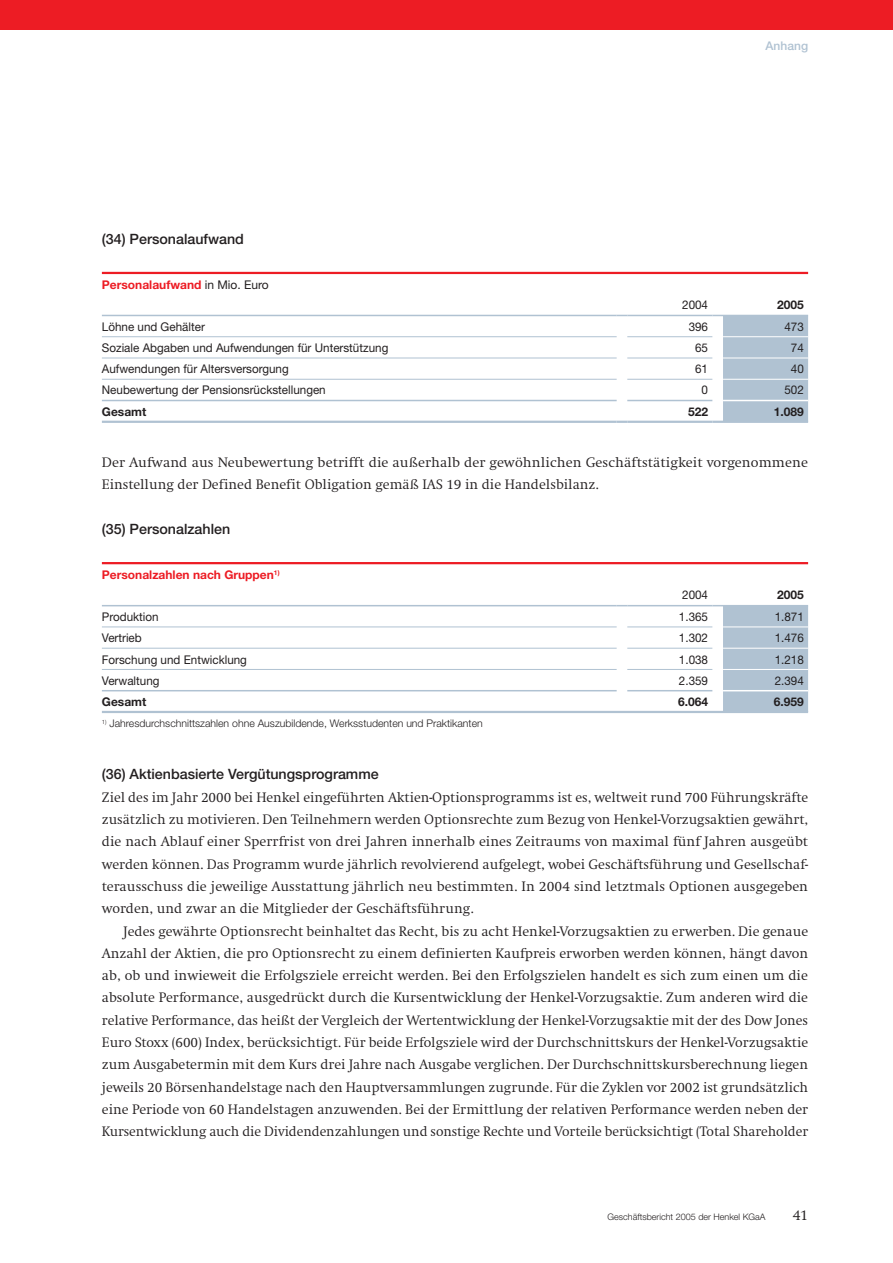
<style>
.page{position:relative;width:893px;height:1263px;background:#fff}
.page>*{position:absolute;margin:0;border:0;box-sizing:border-box;transform-origin:0 0}
.t1{font:300 15px "Swift EF";color:#231f20}
.t2{font:300 14.25px/22.4px "Swift EF";color:#231f20;text-align:justify}
.t3{font:500 14.25px "Helvetica Neue";color:#231f20}
.t4{font:12px "Helvetica Neue";color:#231f20}
.t5{font:700 12px "Helvetica Neue";color:#ed1c24}
.t6{font:700 12px "Helvetica Neue";color:#231f20}
.t7{font:500 12px "Helvetica Neue";color:#b0c2d2}
.t8{font:300 10.5px "Helvetica Neue";color:#231f20}
.t9{font:300 9px "Helvetica Neue";color:#231f20}
.s1{font-weight:400;color:#231f20}
</style>
<div class="page">
<div style="left:0;top:0;width:892px;height:30px;background:#ed1c24"></div>
<hr style="left:102px;top:315px;width:514px;height:1px;background:#b0c2d2">
<hr style="left:627px;top:315px;width:85px;height:1px;background:#b0c2d2">
<hr style="left:102px;top:400px;width:514px;height:1px;background:#b0c2d2">
<hr style="left:102px;top:421px;width:514px;height:2px;background:#b0c2d2">
<hr style="left:627px;top:400px;width:85px;height:1px;background:#b0c2d2">
<hr style="left:627px;top:421px;width:85px;height:2px;background:#b0c2d2">
<hr style="left:102px;top:272px;width:621px;height:2px;background:#ed1c24">
<hr style="left:723px;top:272px;width:85px;height:2px;background:#ed1c24">
<hr style="left:102px;top:336px;width:514px;height:1px;background:#b0c2d2">
<hr style="left:627px;top:336px;width:85px;height:1px;background:#b0c2d2">
<svg style="left:712px;top:315px;width:96px;height:108px;background:#bbcad8"></svg>
<svg style="left:616px;top:421px;width:11px;height:2px"></svg>
<hr style="left:102px;top:358px;width:514px;height:1px;background:#b0c2d2">
<hr style="left:102px;top:379px;width:514px;height:1px;background:#b0c2d2">
<hr style="left:627px;top:358px;width:85px;height:1px;background:#b0c2d2">
<hr style="left:627px;top:379px;width:85px;height:1px;background:#b0c2d2">
<hr style="left:723px;top:358px;width:85px;height:1px;background:#fff">
<hr style="left:723px;top:379px;width:85px;height:1px;background:#fff">
<hr style="left:102px;top:605px;width:514px;height:1px;background:#b0c2d2">
<hr style="left:627px;top:605px;width:85px;height:1px;background:#b0c2d2">
<hr style="left:102px;top:690px;width:514px;height:1px;background:#b0c2d2">
<hr style="left:627px;top:690px;width:85px;height:1px;background:#b0c2d2">
<hr style="left:102px;top:562px;width:621px;height:2px;background:#ed1c24">
<hr style="left:723px;top:562px;width:85px;height:2px;background:#ed1c24">
<hr style="left:102px;top:627px;width:514px;height:1px;background:#b0c2d2">
<hr style="left:627px;top:627px;width:85px;height:1px;background:#b0c2d2">
<hr style="left:102px;top:648px;width:514px;height:1px;background:#b0c2d2">
<hr style="left:627px;top:648px;width:85px;height:1px;background:#b0c2d2">
<hr style="left:102px;top:669px;width:514px;height:1px;background:#b0c2d2">
<hr style="left:627px;top:669px;width:85px;height:1px;background:#b0c2d2">
<svg style="left:712px;top:605px;width:96px;height:106px;background:#bccbd9"></svg>
<hr style="left:102px;top:711px;width:621px;height:2px;background:#b0c2d2">
<hr style="left:723px;top:711px;width:85px;height:2px;background:#b0c2d2">
<p class="t3" style="left:102px;top:233px;width:144px">(34) Personalaufwand</p>
<p class="t5" style="left:102px;top:280px;width:168px">Personalaufwand <span class="s1">in Mio. Euro</span></p>
<p class="t7" style="left:765px;top:41px;width:44px">Anhang</p>
<p class="t4" style="left:682px;top:301px;width:27px">2004</p>
<p class="t6" style="left:777px;top:301px;width:28px">2005</p>
<p class="t4" style="left:102px;top:322px;width:104px">Löhne und Gehälter</p>
<p class="t4" style="left:688px;top:322px;width:21px">396</p>
<p class="t4" style="left:784px;top:322px;width:21px">473</p>
<p class="t4" style="left:102px;top:344px;width:288px">Soziale Abgaben und Aufwendungen für Unterstützung</p>
<p class="t4" style="left:695px;top:344px;width:14px">65</p>
<p class="t4" style="left:790px;top:344px;width:14px">74</p>
<p class="t4" style="left:102px;top:365px;width:188px">Aufwendungen für Altersversorgung</p>
<p class="t4" style="left:695px;top:365px;width:14px">61</p>
<p class="t4" style="left:790px;top:365px;width:14px">40</p>
<p class="t4" style="left:102px;top:386px;width:225px">Neubewertung der Pensionsrückstellungen</p>
<p class="t4" style="left:701px;top:386px;width:8px">0</p>
<p class="t4" style="left:784px;top:386px;width:21px">502</p>
<p class="t6" style="left:102px;top:407px;width:46px">Gesamt</p>
<p class="t6" style="left:688px;top:407px;width:22px">522</p>
<p class="t6" style="left:773px;top:407px;width:32px">1.089</p>
<p class="t2" style="left:102px;top:452px;width:707px">Der Aufwand aus Neubewertung betrifft die außerhalb der gewöhnlichen Geschäftstätigkeit vorgenommene<br>Einstellung der Defined Benefit Obligation gemäß IAS 19 in die Handelsbilanz.</p>
<p class="t3" style="left:102px;top:524px;width:130px">(35) Personalzahlen</p>
<p class="t5" style="left:102px;top:570px;width:179px">Personalzahlen nach Gruppen<sup>1)</sup></p>
<p class="t4" style="left:682px;top:591px;width:27px">2004</p>
<p class="t6" style="left:777px;top:591px;width:28px">2005</p>
<p class="t4" style="left:102px;top:613px;width:58px">Produktion</p>
<p class="t4" style="left:679px;top:613px;width:31px">1.365</p>
<p class="t4" style="left:774px;top:613px;width:31px">1.871</p>
<p class="t4" style="left:102px;top:634px;width:41px">Vertrieb</p>
<p class="t4" style="left:679px;top:634px;width:31px">1.302</p>
<p class="t4" style="left:774px;top:634px;width:31px">1.476</p>
<p class="t4" style="left:102px;top:655px;width:147px">Forschung und Entwicklung</p>
<p class="t4" style="left:679px;top:655px;width:31px">1.038</p>
<p class="t4" style="left:774px;top:655px;width:31px">1.218</p>
<p class="t4" style="left:102px;top:676px;width:59px">Verwaltung</p>
<p class="t4" style="left:679px;top:676px;width:31px">2.359</p>
<p class="t4" style="left:774px;top:676px;width:31px">2.394</p>
<p class="t6" style="left:102px;top:697px;width:46px">Gesamt</p>
<p class="t6" style="left:678px;top:697px;width:32px">6.064</p>
<p class="t6" style="left:773px;top:697px;width:32px">6.959</p>
<p class="t8" style="left:102px;top:720px;width:382px"><sup>1)</sup> Jahresdurchschnittszahlen ohne Auszubildende, Werksstudenten und Praktikanten</p>
<p class="t3" style="left:102px;top:769px;width:278px">(36) Aktienbasierte Vergütungsprogramme</p>
<p class="t2" style="left:102px;top:787px;width:707px">Ziel des im Jahr 2000 bei Henkel eingeführten Aktien-Optionsprogramms ist es, weltweit rund 700 Führungskräfte zusätzlich zu motivieren. Den Teilnehmern werden Optionsrechte zum Bezug von Henkel-Vorzugsaktien gewährt, die nach Ablauf einer Sperrfrist von drei Jahren innerhalb eines Zeitraums von maximal fünf Jahren ausgeübt werden können. Das Programm wurde jährlich revolvierend aufgelegt, wobei Geschäftsführung und Gesellschaf&shy;terausschuss die jeweilige Ausstattung jährlich neu bestimmten. In 2004 sind letztmals Optionen ausgegeben worden, und zwar an die Mitglieder der Geschäftsführung.</p>
<p class="t2" style="left:102px;top:921px;width:707px;text-indent:21px">Jedes gewährte Optionsrecht beinhaltet das Recht, bis zu acht Henkel-Vorzugsaktien zu erwerben. Die genaue Anzahl der Aktien, die pro Optionsrecht zu einem definierten Kaufpreis erworben werden können, hängt davon ab, ob und inwieweit die Erfolgsziele erreicht werden. Bei den Erfolgszielen handelt es sich zum einen um die absolute Performance, ausgedrückt durch die Kursentwicklung der Henkel-Vorzugsaktie. Zum anderen wird die relative Performance, das heißt der Vergleich der Wertentwicklung der Henkel-Vorzugsaktie mit der des Dow Jones Euro Stoxx (600) Index, berücksichtigt. Für beide Erfolgsziele wird der Durchschnittskurs der Henkel-Vorzugsaktie zum Ausgabetermin mit dem Kurs drei Jahre nach Ausgabe verglichen. Der Durchschnittskursberechnung liegen jeweils 20 Börsenhandelstage nach den Hauptversammlungen zugrunde. Für die Zyklen vor 2002 ist grundsätzlich eine Periode von 60 Handelstagen anzuwenden. Bei der Ermittlung der relativen Performance werden neben der Kursentwicklung auch die Dividendenzahlungen und sonstige Rechte und Vorteile berücksichtigt (Total Shareholder</p>
<p class="t9" style="left:607px;top:1214px;width:159px">Geschäftsbericht 2005 der Henkel KGaA</p>
<p class="t1" style="left:792px;top:1210px;width:17px">41</p>
</div>
